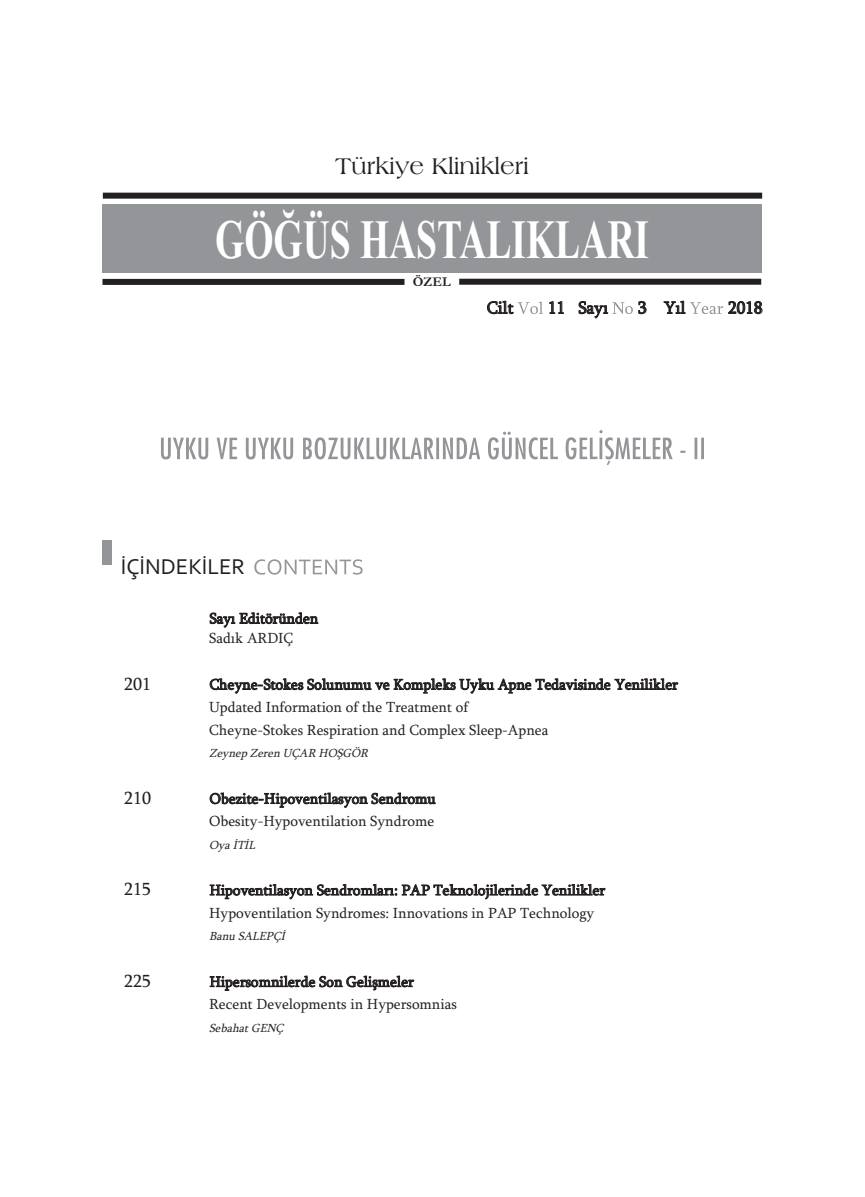
<style>
.page{position:relative;width:865px;height:1197px;background:#fff}
.page>*{position:absolute;margin:0;border:0;box-sizing:border-box;transform-origin:0 0}
.t1{font:700 55.35px "Times New Roman";color:#fff;scale:.68 1}
.t2{font:24px "Americana BT Roman";color:#231f20}
.t3{font:22.5px "Corbel";color:#231f20}
.t4{font:18px "Sylfaen";color:#231f20}
.t5{font:17.25px "Sylfaen";color:#231f20}
.t6{font:15px/22.6px "Sylfaen";color:#231f20}
.t7{font:700 13.5px "Garamond";color:#231f20}
.t8{font:italic 12px "Sylfaen";color:#231f20}
</style>
<div class="page">
<div style="left:102px;top:204px;width:660px;height:68px;background:#939598"></div>
<div style="left:103px;top:193px;width:659px;height:6px;background:#231f20"></div>
<div style="left:102px;top:279px;width:302px;height:6px;background:#231f20"></div>
<div style="left:459px;top:279px;width:302px;height:6px;background:#231f20"></div>
<svg style="left:517px;top:301px;width:26px;height:13px"></svg>
<svg style="left:612px;top:302px;width:21px;height:12px"></svg>
<svg style="left:690px;top:302px;width:33px;height:12px"></svg>
<svg style="left:254px;top:559px;width:108px;height:15px"></svg>
<div style="left:103px;top:539px;width:9px;height:25px;background:#939598"></div>
<svg style="left:161px;top:437px;width:216px;height:22px"></svg>
<h2 class="t2" style="left:335px;top:152px;width:195px">Türkiye Klinikleri</h2>
<h1 class="t1" style="left:215px;top:207px;width:639px">GÖĞÜS HASTALIKLARI</h1>
<p class="t7" style="left:413px;top:274px;width:39px">ÖZEL</p>
<p class="t5" style="left:487px;top:297px;width:28px">Cilt</p>
<p class="t5" style="left:548px;top:297px;width:62px">11 Sayı</p>
<p class="t5" style="left:638px;top:297px;width:49px">3 Yıl</p>
<p class="t5" style="left:728px;top:297px;width:36px">2018</p>
<h3 class="t3" style="left:121px;top:553px;width:126px">İÇİNDEKİLER</h3>
<p class="t6" style="left:209px;top:608px;width:110px;line-height:19.6px">Sayı Editöründen<br>Sadık ARDIÇ</p>
<p class="t4" style="left:124px;top:672px;width:28px">201</p>
<p class="t6" style="left:209px;top:673px;width:470px">Cheyne-Stokes Solunumu ve Kompleks Uyku Apne Tedavisinde Yenilikler<br>Updated Information of the Treatment of<br>Cheyne-Stokes Respiration and Complex Sleep-Apnea</p>
<p class="t8" style="left:209px;top:745px;width:164px">Zeynep Zeren UÇAR HOŞGÖR</p>
<p class="t4" style="left:124px;top:786px;width:28px">210</p>
<p class="t6" style="left:209px;top:787px;width:228px">Obezite-Hipoventilasyon Sendromu<br>Obesity-Hypoventilation Syndrome</p>
<p class="t8" style="left:209px;top:837px;width:51px">Oya İTİL</p>
<p class="t4" style="left:124px;top:878px;width:28px">215</p>
<p class="t6" style="left:209px;top:878px;width:397px">Hipoventilasyon Sendromları: PAP Teknolojilerinde Yenilikler<br>Hypoventilation Syndromes: Innovations in PAP Technology</p>
<p class="t8" style="left:209px;top:928px;width:81px">Banu SALEPÇİ</p>
<p class="t4" style="left:124px;top:969px;width:28px">225</p>
<p class="t6" style="left:209px;top:970px;width:249px">Hipersomnilerde Son Gelişmeler<br>Recent Developments in Hypersomnias</p>
<p class="t8" style="left:209px;top:1020px;width:79px">Sebahat GENÇ</p>
</div>
